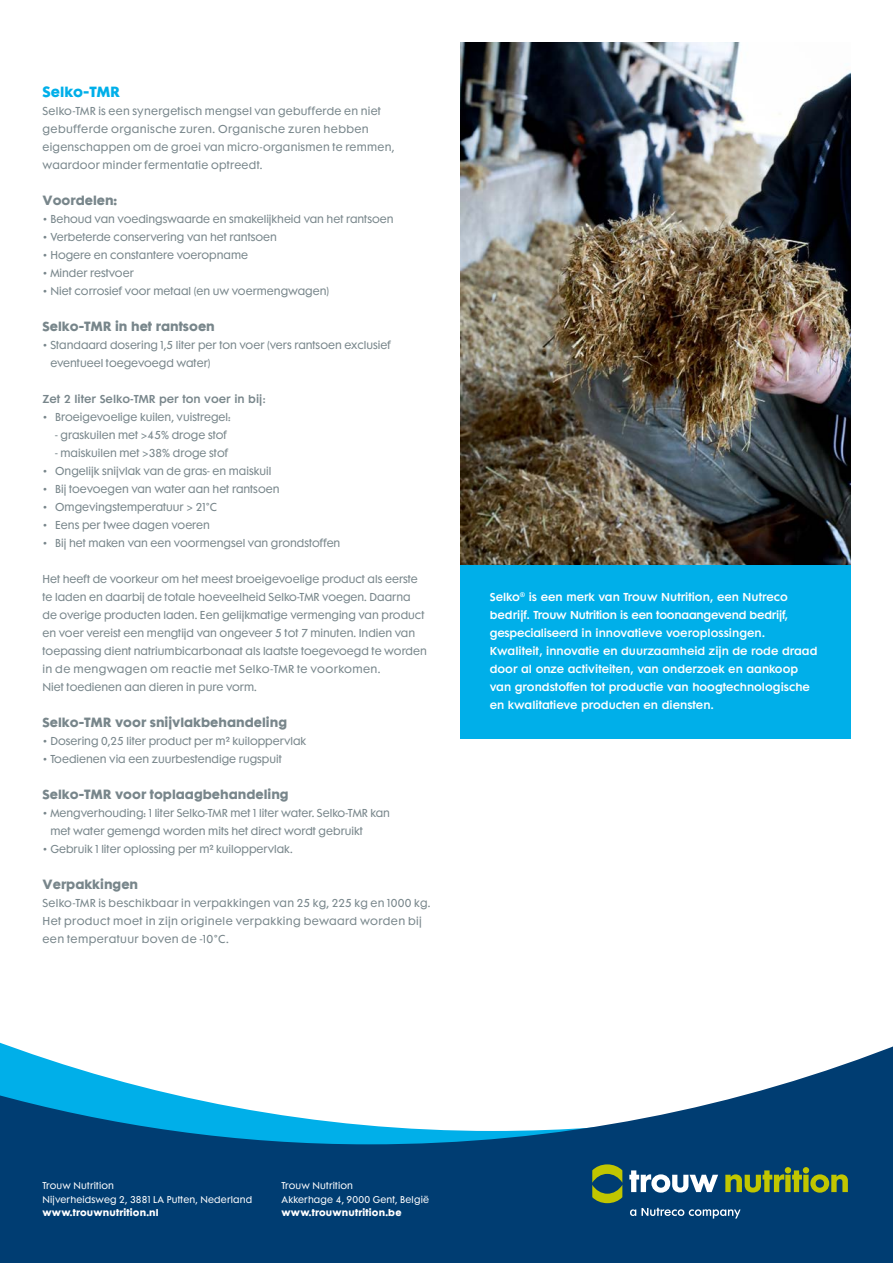
<style>
.page{position:relative;width:893px;height:1263px;background:#fff}
.page>*{position:absolute;margin:0;border:0;box-sizing:border-box;transform-origin:0 0}
.t1{font:13.5px "Futura Maxi CG Bold";color:#00afe9}
.t2{font:700 12px "Futura Maxi";color:#78868b}
.t3{font:10.5px/18px "Futura Maxi Std";color:#78868b}
.t4{font:600 10.5px/18px "Futura Maxi Std";color:#fff}
.t5{font:10.5px/18px "Futura Maxi Std";letter-spacing:.025em;color:#78868b}
.t6{font:10.5px/18px "Futura Maxi Std";letter-spacing:.03em;color:#78868b}
.t7{font:10.5px "Futura Maxi CG Demi";color:#78868b}
.t8{font:9px/13.5px "Futura Maxi Std";letter-spacing:.02em;color:#fff}
.t9{font:700 9px "Futura Maxi Std";letter-spacing:.02em;color:#fff}
</style>
<div class="page">
<svg style="left:0;top:1042px;width:893px;height:221px;fill:#003d72"></svg>
<svg style="left:630px;top:1208px;width:110px;height:10px"></svg>
<svg style="left:592px;top:1164px;width:30px;height:39px"></svg>
<svg style="left:629px;top:1170px;width:89px;height:23px"></svg>
<svg style="left:725px;top:1167px;width:123px;height:26px;background:#587b3d"></svg>
<div style="left:460px;top:552px;width:390px;height:186px;background:#00afe9"></div>
<img style="left:460px;top:43px;width:390px;height:522px">
<p class="t1" style="left:43px;top:83px;width:79px">Selko-TMR</p>
<p class="t5" style="left:43px;top:101px;width:353px">Selko-TMR is een synergetisch mengsel van gebufferde en niet gebufferde organische zuren. Organische zuren hebben eigenschappen om de groei van micro-organismen te remmen, waardoor minder fermentatie optreedt.</p>
<p class="t2" style="left:43px;top:191px;width:76px">Voordelen:</p>
<p class="t3" style="left:43px;top:209px;width:352px">• Behoud van voedingswaarde en smakelijkheid van het rantsoen</p>
<p class="t3" style="left:43px;top:227px;width:236px">• Verbeterde conservering van het rantsoen</p>
<p class="t3" style="left:43px;top:245px;width:207px">• Hogere en constantere voeropname</p>
<p class="t3" style="left:43px;top:263px;width:93px">• Minder restvoer</p>
<p class="t3" style="left:43px;top:281px;width:288px">• Niet corrosief voor metaal (en uw voermengwagen)</p>
<p class="t2" style="left:43px;top:317px;width:174px">Selko-TMR in het rantsoen</p>
<p class="t3" style="left:50px;top:335px;width:342px;text-indent:-8px">• Standaard dosering 1,5 liter per ton voer (vers rantsoen exclusief eventueel toegevoegd water)</p>
<p class="t7" style="left:43px;top:392px;width:225px">Zet 2 liter Selko-TMR per ton voer in bij:</p>
<p class="t3" style="left:43px;top:407px;width:190px">• Broeigevoelige kuilen, vuistregel:</p>
<p class="t3" style="left:55px;top:425px;width:173px">- graskuilen met &gt;45% droge stof</p>
<p class="t3" style="left:55px;top:443px;width:174px">- maiskuilen met &gt;38% droge stof</p>
<p class="t3" style="left:43px;top:461px;width:230px">• Ongelijk snijvlak van de gras- en maiskuil</p>
<p class="t3" style="left:43px;top:479px;width:238px">• Bij toevoegen van water aan het rantsoen</p>
<p class="t3" style="left:43px;top:497px;width:176px">• Omgevingstemperatuur &gt; 21°C</p>
<p class="t3" style="left:43px;top:515px;width:169px">• Eens per twee dagen voeren</p>
<p class="t3" style="left:43px;top:533px;width:299px">• Bij het maken van een voormengsel van grondstoffen</p>
<p class="t3" style="left:43px;top:569px;width:386px">Het heeft de voorkeur om het meest broeigevoelige product als eerste te laden en daarbij de totale hoeveelheid Selko-TMR voegen. Daarna de overige producten laden. Een gelijkmatige vermenging van product en voer vereist een mengtijd van ongeveer 5 tot 7 minuten. Indien van toepassing dient natriumbicarbonaat als laatste toegevoegd te worden in de mengwagen om reactie met Selko-TMR te voorkomen.<br>Niet toedienen aan dieren in pure vorm.</p>
<p class="t2" style="left:43px;top:713px;width:246px">Selko-TMR voor snijvlakbehandeling</p>
<p class="t3" style="left:43px;top:731px;width:265px">• Dosering 0,25 liter product per m² kuiloppervlak</p>
<p class="t3" style="left:43px;top:749px;width:241px">• Toedienen via een zuurbestendige rugspuit</p>
<p class="t2" style="left:43px;top:785px;width:248px">Selko-TMR voor toplaagbehandeling</p>
<p class="t3" style="left:50px;top:803px;width:341px;text-indent:-8px">• Mengverhouding: 1 liter Selko-TMR met 1 liter water. Selko-TMR kan met water gemengd worden mits het direct wordt gebruikt</p>
<p class="t3" style="left:43px;top:839px;width:252px">• Gebruik 1 liter oplossing per m² kuiloppervlak.</p>
<p class="t2" style="left:43px;top:875px;width:97px">Verpakkingen</p>
<p class="t6" style="left:43px;top:893px;width:390px">Selko-TMR is beschikbaar in verpakkingen van 25 kg, 225 kg en 1000 kg.<br>Het product moet in zijn originele verpakking bewaard worden bij een temperatuur boven de -10°C.</p>
<p class="t4" style="left:490px;top:588px;width:329px">Selko<sup>®</sup> is een merk van Trouw Nutrition, een Nutreco bedrijf. Trouw Nutrition is een toonaangevend bedrijf, gespecialiseerd in innovatieve voeroplossingen.<br>Kwaliteit, innovatie en duurzaamheid zijn de rode draad door al onze activiteiten, van onderzoek en aankoop van grondstoffen tot productie van hoogtechnologische en kwalitatieve producten en diensten.</p>
<p class="t8" style="left:43px;top:1179px;width:211px">Trouw Nutrition<br>Nijverheidsweg 2, 3881 LA Putten, Nederland</p>
<p class="t9" style="left:43px;top:1206px;width:118px">www.trouwnutrition.nl</p>
<p class="t8" style="left:281px;top:1179px;width:149px">Trouw Nutrition<br>Akkerhage 4, 9000 Gent, België</p>
<p class="t9" style="left:281px;top:1206px;width:121px">www.trouwnutrition.be</p>
</div>
